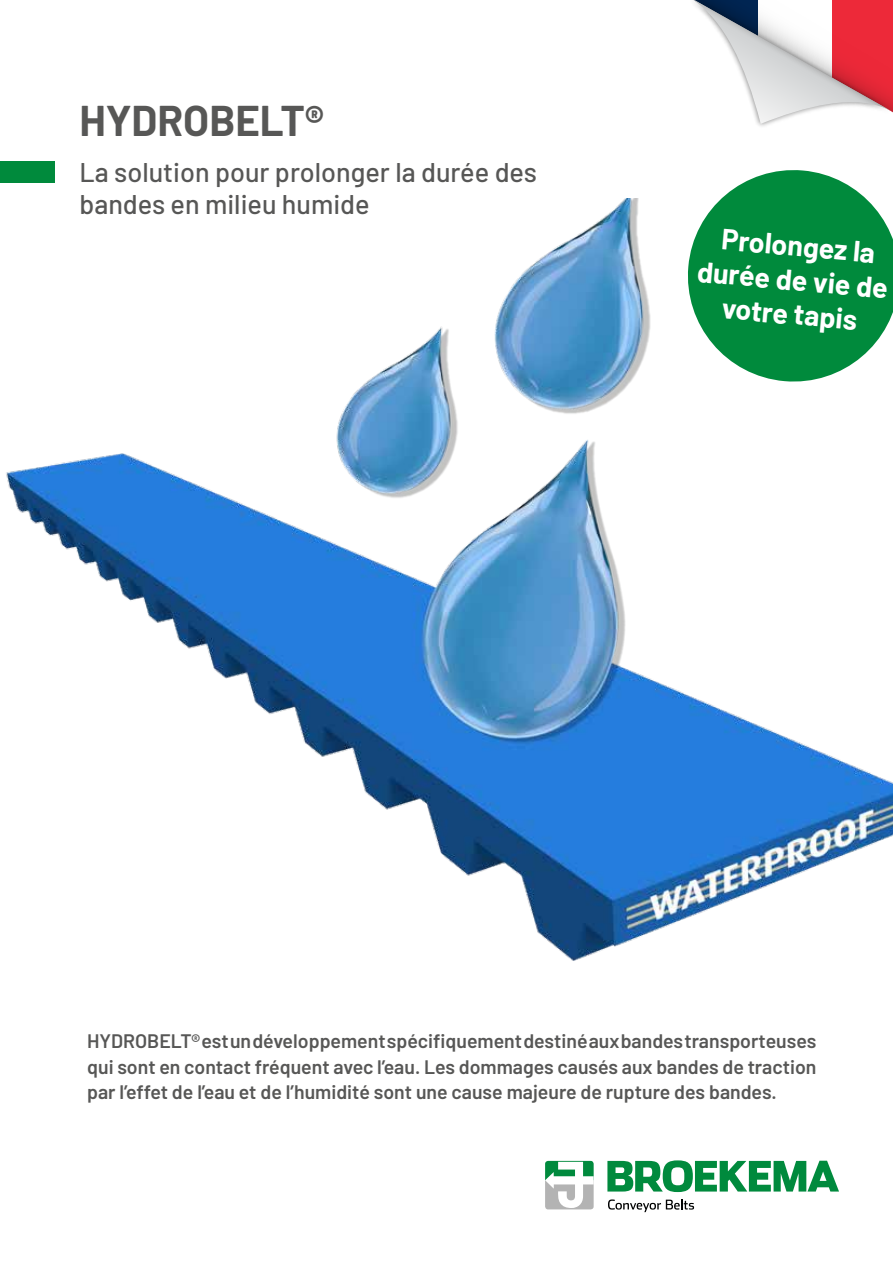
<style>
.page{position:relative;width:893px;height:1263px;background:#fff}
.page>*{position:absolute;margin:0;border:0;box-sizing:border-box;transform-origin:0 0}
.t1{font:700 42px "Barlow";color:#575756}
.t2{font:700 28.5px/34.2px "Barlow";color:#fff;text-align:center}
.t3{font:500 27px/32.4px "Barlow";color:#575756}
.t4{font:600 19.5px/25.5px "Barlow";color:#575756;text-align:justify}
</style>
<div class="page">
<svg style="left:693px;top:0;width:200px;height:126px"></svg>
<div style="left:0;top:161px;width:54px;height:22px;background:#008a3c"></div>
<svg style="left:545px;top:1161px;width:49px;height:48px"></svg>
<svg style="left:607px;top:1160px;width:232px;height:32px"></svg>
<svg style="left:608px;top:1199px;width:86px;height:13px"></svg>
<svg style="left:721px;top:170px;width:145px;height:29px;fill:#008a3c"></svg>
<img style="left:6px;top:199px;width:887px;height:762px">
<h1 class="t1" style="left:80px;top:90px;width:246px">HYDROBELT®</h1>
<h3 class="t3" style="left:80px;top:153px;width:459px">La solution pour prolonger la durée des bandes en milieu humide</h3>
<h2 class="t2" style="left:702px;top:218px;width:193px;rotate:5deg">Prolongez la durée de vie de votre tapis</h2>
<p class="t4" style="left:87px;top:1027px;width:731px">HYDROBELT® est un développement spécifiquement destiné aux bandes transporteuses qui sont en contact fréquent avec l’eau. Les dommages causés aux bandes de traction par l’effet de l’eau et de l’humidité sont une cause majeure de rupture des bandes.</p>
</div>
